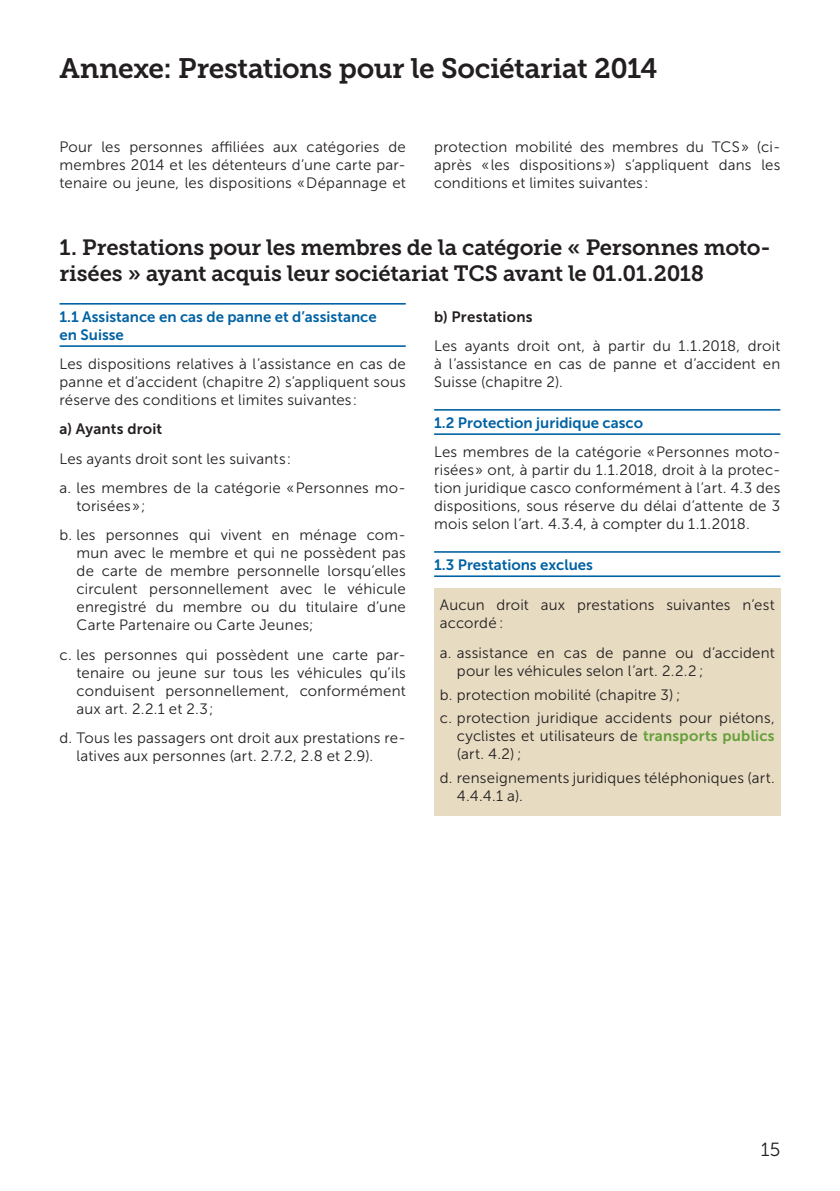
<style>
.page{position:relative;width:840px;height:1191px;background:#fff}
.page>*{position:absolute;margin:0;border:0;box-sizing:border-box;transform-origin:0 0}
.t1{font:28px "Museo Slab 700";letter-spacing:-.015em;color:#231f20}
.t2{font:22px/26.4px "Museo Slab 700";letter-spacing:-.01em;color:#231f20}
.t3{font:19px "Museo Sans 300";color:#231f20}
.t4{font:15px/18px "Museo Sans 300";letter-spacing:.015em;color:#231f20}
.t5{font:15px/18px "Museo Sans 700";color:#0062a3}
.t6{font:15px "Museo Sans 700";letter-spacing:.01em;color:#231f20}
.s1{font-family:"Museo Sans 700";color:#63a039}
</style>
<div class="page">
<hr style="left:59px;top:303px;width:346px;height:1px;background:#0062a3">
<hr style="left:59px;top:345px;width:346px;height:2px;background:#0062a3">
<hr style="left:434px;top:409px;width:345px;height:2px;background:#0062a3">
<hr style="left:434px;top:433px;width:345px;height:2px;background:#0062a3">
<hr style="left:434px;top:551px;width:345px;height:2px;background:#0062a3">
<hr style="left:434px;top:575px;width:345px;height:2px;background:#0062a3">
<div style="left:434px;top:588px;width:345px;height:55px;background:#e7dbc1"></div>
<div style="left:434px;top:635px;width:345px;height:56px;background:#e7dbc1"></div>
<div style="left:434px;top:677px;width:345px;height:37px;background:#e7dbc1"></div>
<div style="left:434px;top:700px;width:345px;height:74px;background:#e7dbc1"></div>
<div style="left:434px;top:760px;width:345px;height:56px;background:#e7dbc1"></div>
<h1 class="t1" style="left:59px;top:52px;width:599px">Annexe: Prestations pour le Sociétariat 2014</h1>
<p class="t4" style="left:59px;top:138px;width:347px;text-align:justify">Pour les personnes affiliées aux catégories de membres 2014 et les détenteurs d’une carte par&shy;tenaire ou jeune, les dispositions «Dépannage et</p>
<p class="t4" style="left:434px;top:138px;width:347px;text-align:justify">protection mobilité des membres du TCS» (ci&shy;après «les dispositions») s’appliquent dans les conditions et limites suivantes:</p>
<h2 class="t2" style="left:59px;top:234px;width:712px">1. Prestations pour les membres de la catégorie « Personnes moto&shy;risées » ayant acquis leur sociétariat TCS avant le 01.01.2018</h2>
<p class="t5" style="left:59px;top:307px;width:318px">1.1 Assistance en cas de panne et d’assistance en Suisse</p>
<p class="t4" style="left:59px;top:355px;width:347px;text-align:justify">Les dispositions relatives à l’assistance en cas de panne et d’accident (chapitre 2) s’appliquent sous réserve des conditions et limites suivantes:</p>
<p class="t6" style="left:59px;top:421px;width:104px">a) Ayants droit</p>
<p class="t4" style="left:59px;top:444px;width:347px;line-height:29.4px">Les ayants droit sont les suivants:<br>a. les membres de la catégorie «Personnes mo-</p>
<p class="t4" style="left:59px;top:491px;width:347px;line-height:29.4px;text-indent:17px">torisées»;<br>b. les personnes qui vivent en ménage com-</p>
<p class="t4" style="left:76px;top:544px;width:330px;text-align:justify">mun avec le membre et qui ne possèdent pas de carte de membre personnelle lorsqu’elles circulent personnellement avec le véhicule enregistré du membre ou du titulaire d’une Carte Partenaire ou Carte Jeunes;</p>
<p class="t4" style="left:76px;top:645px;width:330px;text-align:justify;text-indent:-17px">c. les personnes qui possèdent une carte par&shy;tenaire ou jeune sur tous les véhicules qu’ils conduisent personnellement, conformément aux art. 2.2.1 et 2.3;</p>
<p class="t4" style="left:76px;top:729px;width:330px;text-indent:-17px">d. Tous les passagers ont droit aux prestations re&shy;latives aux personnes (art. 2.7.2, 2.8 et 2.9).</p>
<p class="t6" style="left:434px;top:308px;width:100px">b) Prestations</p>
<p class="t4" style="left:434px;top:337px;width:347px;text-align:justify">Les ayants droit ont, à partir du 1.1.2018, droit à l’assistance en cas de panne et d’accident en Suisse (chapitre 2).</p>
<p class="t5" style="left:434px;top:413px;width:210px">1.2 Protection juridique casco</p>
<p class="t4" style="left:434px;top:443px;width:347px;text-align:justify">Les membres de la catégorie «Personnes moto&shy;risées» ont, à partir du 1.1.2018, droit à la protec&shy;tion juridique casco conformément à l’art. 4.3 des dispositions, sous réserve du délai d’attente de 3 mois selon l’art. 4.3.4, à compter du 1.1.2018.</p>
<p class="t5" style="left:434px;top:555px;width:160px">1.3 Prestations exclues</p>
<p class="t4" style="left:439px;top:596px;width:336px">Aucun droit aux prestations suivantes n’est accordé :</p>
<p class="t4" style="left:456px;top:644px;width:319px;text-indent:-17px">a. assistance en cas de panne ou d’accident pour les véhicules selon l’art. 2.2.2 ;</p>
<p class="t4" style="left:439px;top:682px;width:336px;line-height:23.6px">b. protection mobilité (chapitre 3) ;<br>c. protection juridique accidents pour piétons,</p>
<p class="t4" style="left:456px;top:727px;width:319px">cyclistes et utilisateurs de <span class="s1">transports publics </span>(art. 4.2) ;</p>
<p class="t4" style="left:456px;top:769px;width:319px;text-indent:-17px">d. renseignements juridiques téléphoniques (art.<br>4.4.4.1 a).</p>
<p class="t3" style="left:760px;top:1139px;width:21px">15</p>
</div>
